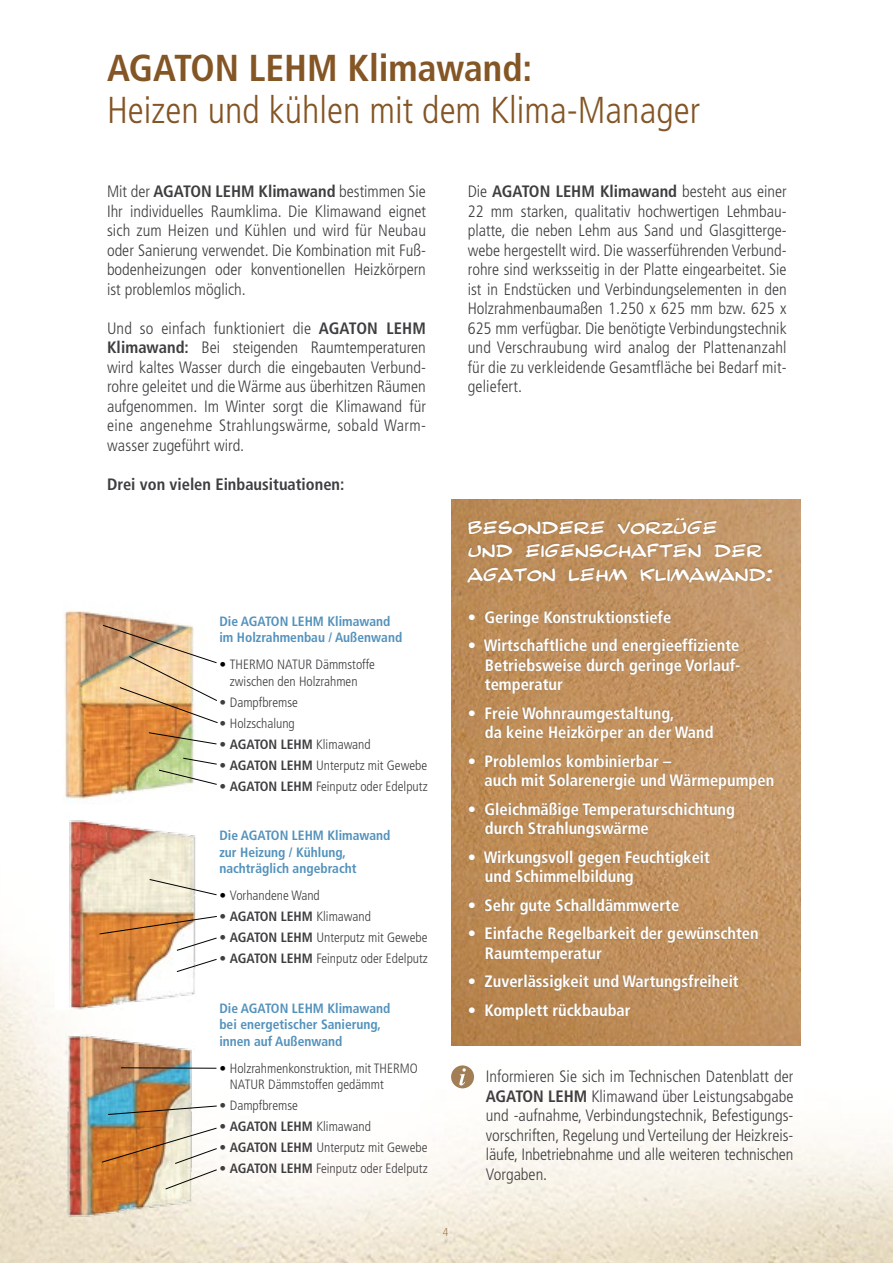
<style>
.page{position:relative;width:893px;height:1263px;background:#fff}
.page>*{position:absolute;margin:0;border:0;box-sizing:border-box;transform-origin:0 0}
.t1{font:300 condensed 37.5px "Frutiger";color:#845525}
.t2{font:700 condensed 37.5px "Frutiger";color:#845525}
.t3{font:19.5px/23.2px "Comicstrip MND";color:#fff}
.t4{font:300 condensed 16.5px/19.5px "Frutiger";color:#3e3d40;text-align:justify}
.t5{font:700 condensed 16.5px/19.5px "Frutiger";color:#fff}
.t6{font:700 condensed 16.5px "Frutiger";color:#3e3d40}
.t7{font:300 condensed 13.5px/16.5px "Frutiger";color:#3e3d40;text-align:center}
.t8{font:700 condensed 13.5px/16.5px "Frutiger";color:#5392bc}
.t9{font:300 condensed 11.55px "Frutiger";color:#a17e56}
.s1{font-weight:700}
.s2{color:#000}
</style>
<div class="page">
<img style="left:0;top:802px;width:893px;height:461px">
<img style="left:451px;top:499px;width:349px;height:547px">
<svg style="left:468px;top:518px;width:306px;height:501px;background:#bb8d5c"></svg>
<div style="left:451px;top:1065px;width:23px;height:23px;background:#a17e56;border-radius:50%"></div>
<svg style="left:459px;top:1068px;width:7px;height:17px"></svg>
<img style="left:55px;top:1019px;width:154px;height:206px">
<img style="left:55px;top:812px;width:162px;height:198px">
<img style="left:41px;top:610px;width:165px;height:195px">
<img style="left:102px;top:624px;width:116px;height:100px">
<svg style="left:148px;top:732px;width:69px;height:13px"></svg>
<svg style="left:149px;top:878px;width:68px;height:18px"></svg>
<svg style="left:99px;top:915px;width:119px;height:36px"></svg>
<svg style="left:107px;top:1105px;width:111px;height:10px"></svg>
<hr style="left:121px;top:1067px;width:95px;height:1px;background:#000">
<svg style="left:176px;top:958px;width:41px;height:14px"></svg>
<svg style="left:101px;top:1127px;width:117px;height:63px"></svg>
<svg style="left:158px;top:757px;width:59px;height:28px"></svg>
<h1 class="t2" style="left:107px;top:46px;width:427px">AGATON LEHM Klimawand:</h1>
<h1 class="t1" style="left:107px;top:89px;width:595px">Heizen und kühlen mit dem Klima-Manager</h1>
<p class="t4" style="left:107px;top:182px;width:320px">Mit der <span class="s1">AGATON LEHM Klimawand</span> bestimmen Sie Ihr individuelles Raumklima. Die Klimawand eignet sich zum Heizen und Kühlen und wird für Neubau oder Sanierung verwendet. Die Kombination mit Fuß&shy;bodenheizungen oder konventionellen Heizkörpern ist problemlos möglich.</p>
<p class="t4" style="left:107px;top:319px;width:320px">Und so einfach funktioniert die <span class="s1">AGATON LEHM Klimawand:</span> Bei steigenden Raumtemperaturen wird kaltes Wasser durch die eingebauten Verbund&shy;rohre geleitet und die Wärme aus überhitzen Räumen aufgenommen. Im Winter sorgt die Klimawand für eine angenehme Strahlungswärme, sobald Warm&shy;wasser zugeführt wird.</p>
<p class="t6" style="left:107px;top:474px;width:239px">Drei von vielen Einbausituationen:</p>
<p class="t8" style="left:219px;top:613px;width:184px">Die AGATON LEHM Klimawand im Holzrahmenbau / Außenwand</p>
<p class="t7" style="left:219px;top:656px;width:157px"><span class="s2">•</span> THERMO NATUR Dämmstoffe zwischen den Holzrahmen</p>
<p class="t7" style="left:219px;top:694px;width:80px">• Dampfbremse</p>
<p class="t7" style="left:219px;top:715px;width:77px">• Holzschalung</p>
<p class="t7" style="left:219px;top:736px;width:153px">• <span class="s1">AGATON LEHM</span> Klimawand</p>
<p class="t7" style="left:219px;top:757px;width:209px">• <span class="s1">AGATON LEHM</span> Unterputz mit Gewebe</p>
<p class="t7" style="left:219px;top:778px;width:210px">• <span class="s1">AGATON LEHM</span> Feinputz oder Edelputz</p>
<p class="t8" style="left:219px;top:827px;width:173px">Die AGATON LEHM Klimawand zur Heizung / Kühlung, nachträglich angebracht</p>
<p class="t7" style="left:219px;top:888px;width:102px"><span class="s2">•</span> Vorhandene Wand</p>
<p class="t7" style="left:219px;top:909px;width:153px">• <span class="s1">AGATON LEHM</span> Klimawand</p>
<p class="t7" style="left:219px;top:930px;width:210px">• <span class="s1">AGATON LEHM</span> Unterputz mit Gewebe</p>
<p class="t7" style="left:219px;top:951px;width:210px">• <span class="s1">AGATON LEHM</span> Feinputz oder Edelputz</p>
<p class="t8" style="left:219px;top:1000px;width:173px">Die AGATON LEHM Klimawand bei energetischer Sanierung, innen auf Außenwand</p>
<p class="t7" style="left:230px;top:1060px;width:189px;text-align:left;text-indent:-11px"><span class="s2">•</span> Holzrahmenkonstruktion, mit THERMO<br>NATUR Dämmstoffen gedämmt</p>
<p class="t7" style="left:219px;top:1098px;width:80px">• Dampfbremse</p>
<p class="t7" style="left:219px;top:1119px;width:153px">• <span class="s1">AGATON LEHM</span> Klimawand</p>
<p class="t7" style="left:219px;top:1140px;width:210px">• <span class="s1">AGATON LEHM</span> Unterputz mit Gewebe</p>
<p class="t7" style="left:219px;top:1161px;width:210px">• <span class="s1">AGATON LEHM</span> Feinputz oder Edelputz</p>
<p class="t9" style="left:443px;top:1226px;width:7px">4</p>
<p class="t4" style="left:468px;top:182px;width:320px">Die <span class="s1">AGATON LEHM Klimawand</span> besteht aus einer 22 mm starken, qualitativ hochwertigen Lehmbau&shy;platte, die neben Lehm aus Sand und Glasgitterge&shy;webe hergestellt wird. Die wasserführenden Verbund&shy;rohre sind werksseitig in der Platte eingearbeitet. Sie ist in Endstücken und Verbindungselementen in den Holzrahmenbaumaßen 1.250 x 625 mm bzw. 625 x 625 mm verfügbar. Die benötigte Verbindungstechnik und Verschraubung wird analog der Plattenanzahl für die zu verkleidende Gesamtfläche bei Bedarf mit&shy;geliefert.</p>
<p class="t3" style="left:468px;top:516px;width:306px">BESONDERE VORZÜGE<br>UND EIGENSCHAFTEN DER<br>AGATON LEHM KLIMAWAND:</p>
<p class="t5" style="left:468px;top:607px;width:205px">• Geringe Konstruktionstiefe</p>
<p class="t5" style="left:485px;top:636px;width:257px;text-align:justify;text-indent:-17px">• Wirtschaftliche und energieeffiziente Betriebsweise durch geringe Vorlauf&shy;temperatur</p>
<p class="t5" style="left:485px;top:703px;width:230px;text-indent:-17px">• Freie Wohnraumgestaltung,<br>da keine Heizkörper an der Wand</p>
<p class="t5" style="left:485px;top:751px;width:291px;text-indent:-17px">• Problemlos kombinierbar –<br>auch mit Solarenergie und Wärmepumpen</p>
<p class="t5" style="left:485px;top:799px;width:252px;text-indent:-17px">• Gleichmäßige Temperaturschichtung durch Strahlungswärme</p>
<p class="t5" style="left:485px;top:847px;width:227px;text-indent:-17px">• Wirkungsvoll gegen Feuchtigkeit und Schimmelbildung</p>
<p class="t5" style="left:468px;top:895px;width:213px">• Sehr gute Schalldämmwerte</p>
<p class="t5" style="left:485px;top:924px;width:275px;text-indent:-17px">• Einfache Regelbarkeit der gewünschten<br>Raumtemperatur</p>
<p class="t5" style="left:468px;top:972px;width:273px">• Zuverlässigkeit und Wartungsfreiheit</p>
<p class="t5" style="left:468px;top:1000px;width:164px">• Komplett rückbaubar</p>
<p class="t4" style="left:486px;top:1067px;width:309px">Informieren Sie sich im Technischen Datenblatt der <span class="s1">AGATON LEHM</span> Klimawand über Leistungsabgabe und -aufnahme, Verbindungstechnik, Befestigungs&shy;vorschriften, Regelung und Verteilung der Heizkreis&shy;läufe, Inbetriebnahme und alle weiteren technischen Vorgaben.</p>
</div>
